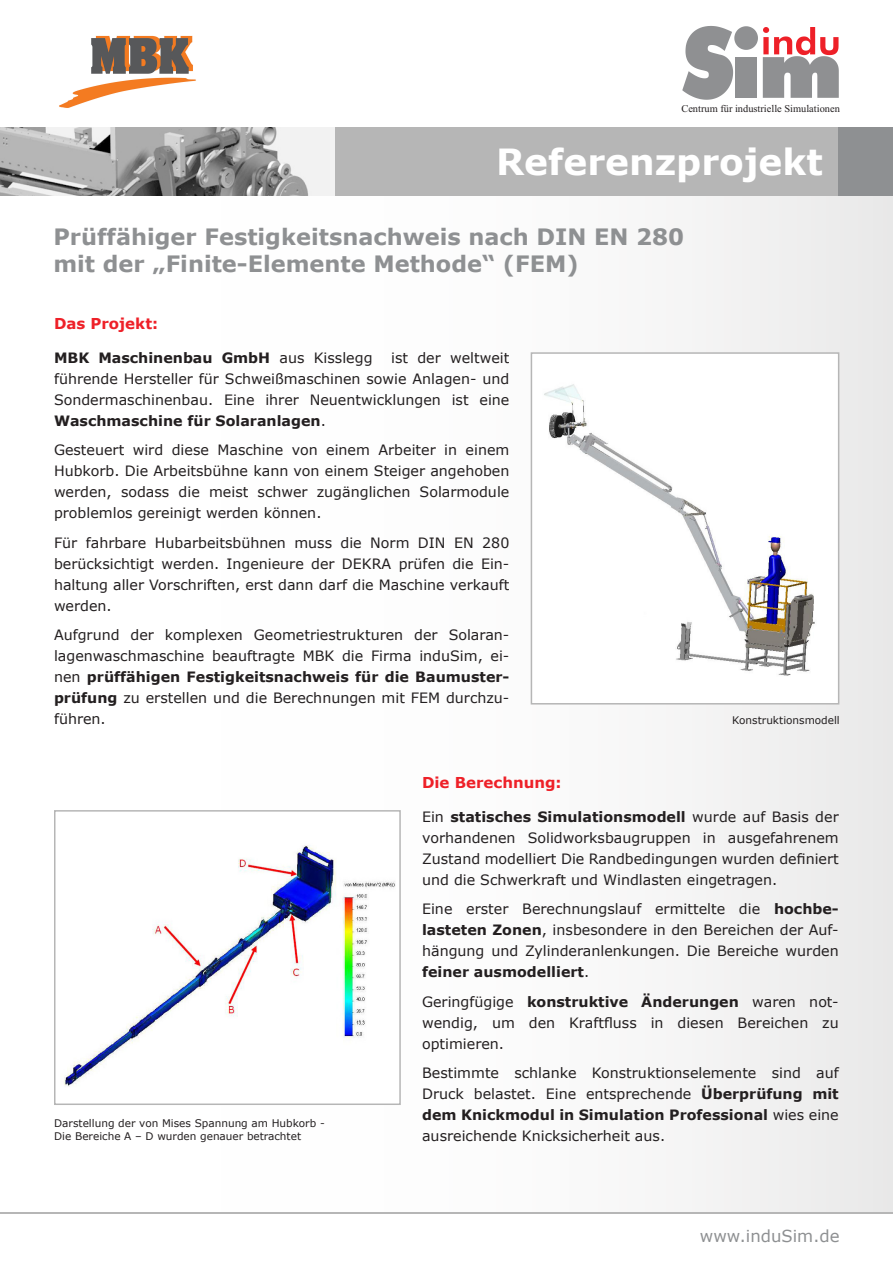
<style>
.page{position:relative;width:893px;height:1263px;background:#fff}
.page>*{position:absolute;margin:0;border:0;box-sizing:border-box;transform-origin:0 0}
.t1{font:700 36px "Verdana";color:#fff}
.t2{font:700 22.5px/27px "Verdana";color:#8e9092}
.t3{font:16.5px "Verdana";color:#8e9092}
.t4{font:700 15px "Verdana";color:#ee2028}
.t5{font:14.25px/21px "Verdana";color:#231f20;text-align:justify}
.t6{font:700 14.25px "Verdana";color:#231f20}
.t7{font:10.5px/13.5px "Verdana";color:#231f20}
.t8{font:10.35px "Times New Roman";color:#231f20}
.s1{font-weight:400}
.s2{font-weight:700}
</style>
<div class="page">
<div style="left:0;top:162px;width:893px;height:1051px;background:linear-gradient(to right,#fff,#efefef)"></div>
<hr style="left:0;top:1212px;width:893px;height:2px;background:#b6b6b6">
<svg style="left:682px;top:26px;width:157px;height:74px"></svg>
<img style="left:0;top:128px;width:336px;height:68px">
<div style="left:336px;top:128px;width:557px;height:68px;background:#b6b6b6"></div>
<div style="left:839px;top:128px;width:54px;height:68px;background:#8e9092"></div>
<img style="left:59px;top:35px;width:137px;height:73px">
<img style="left:534px;top:355px;width:302px;height:346px">
<div style="left:531px;top:352px;width:308px;height:352px;border:2px solid #b6b6b6"></div>
<img style="left:57px;top:813px;width:341px;height:289px">
<div style="left:54px;top:810px;width:347px;height:295px;border:2px solid #b6b6b6"></div>
<p class="t8" style="left:681px;top:103px;width:160px">Centrum für industrielle Simulationen</p>
<p class="t1" style="left:496px;top:137px;width:328px">Referenzprojekt</p>
<p class="t2" style="left:53px;top:223px;width:632px">Prüffähiger Festigkeitsnachweis nach DIN EN 280 mit der „Finite-Elemente Methode“ (FEM)</p>
<p class="t4" style="left:54px;top:313px;width:106px">Das Projekt:</p>
<p class="t6" style="left:54px;top:347px;width:320px">MBK Maschinenbau GmbH <span class="s1">aus Kisslegg</span></p>
<p class="t5" style="left:54px;top:347px;width:457px;text-indent:337px">ist der weltweit führende Hersteller für Schweißmaschinen sowie Anlagen- und Sondermaschinenbau. Eine ihrer Neuentwicklungen ist eine <span class="s2">Waschmaschine für Solaranlagen</span>.</p>
<p class="t5" style="left:54px;top:439px;width:457px">Gesteuert wird diese Maschine von einem Arbeiter in einem Hubkorb. Die Arbeitsbühne kann von einem Steiger angehoben werden, sodass die meist schwer zugänglichen Solarmodule problemlos gereinigt werden können.</p>
<p class="t5" style="left:54px;top:532px;width:457px">Für fahrbare Hubarbeitsbühnen muss die Norm DIN EN 280 berücksichtigt werden. Ingenieure der DEKRA prüfen die Ein&shy;haltung aller Vorschriften, erst dann darf die Maschine verkauft werden.</p>
<p class="t5" style="left:54px;top:624px;width:457px">Aufgrund der komplexen Geometriestrukturen der Solaran&shy;lagenwaschmaschine beauftragte MBK die Firma induSim, ei&shy;nen <span class="s2">prüffähigen Festigkeitsnachweis für die Baumuster&shy;prüfung</span> zu erstellen und die Berechnungen mit FEM durchzu&shy;führen.</p>
<p class="t7" style="left:732px;top:713px;width:109px">Konstruktionsmodell</p>
<p class="t7" style="left:54px;top:1116px;width:272px">Darstellung der von Mises Spannung am Hubkorb -<br>Die Bereiche A – D wurden genauer betrachtet</p>
<p class="t4" style="left:422px;top:772px;width:141px">Die Berechnung:</p>
<p class="t5" style="left:422px;top:806px;width:418px">Ein <span class="s2">statisches Simulationsmodell</span> wurde auf Basis der vorhandenen Solidworksbaugruppen in ausgefahrenem Zustand modelliert Die Randbedingungen wurden definiert und die Schwerkraft und Windlasten eingetragen.</p>
<p class="t5" style="left:422px;top:898px;width:418px">Eine erster Berechnungslauf ermittelte die <span class="s2">hochbe&shy;lasteten Zonen</span>, insbesondere in den Bereichen der Auf&shy;hängung und Zylinderanlenkungen. Die Bereiche wurden <span class="s2">feiner ausmodelliert</span>.</p>
<p class="t5" style="left:422px;top:991px;width:418px">Geringfügige <span class="s2">konstruktive Änderungen</span> waren not&shy;wendig, um den Kraftfluss in diesen Bereichen zu optimieren.</p>
<p class="t5" style="left:422px;top:1062px;width:418px">Bestimmte schlanke Konstruktionselemente sind auf Druck belastet. Eine entsprechende <span class="s2">Überprüfung mit dem Knickmodul in Simulation Professional</span> wies eine ausreichende Knicksicherheit aus.</p>
<p class="t3" style="left:700px;top:1224px;width:141px">www.induSim.de</p>
</div>
